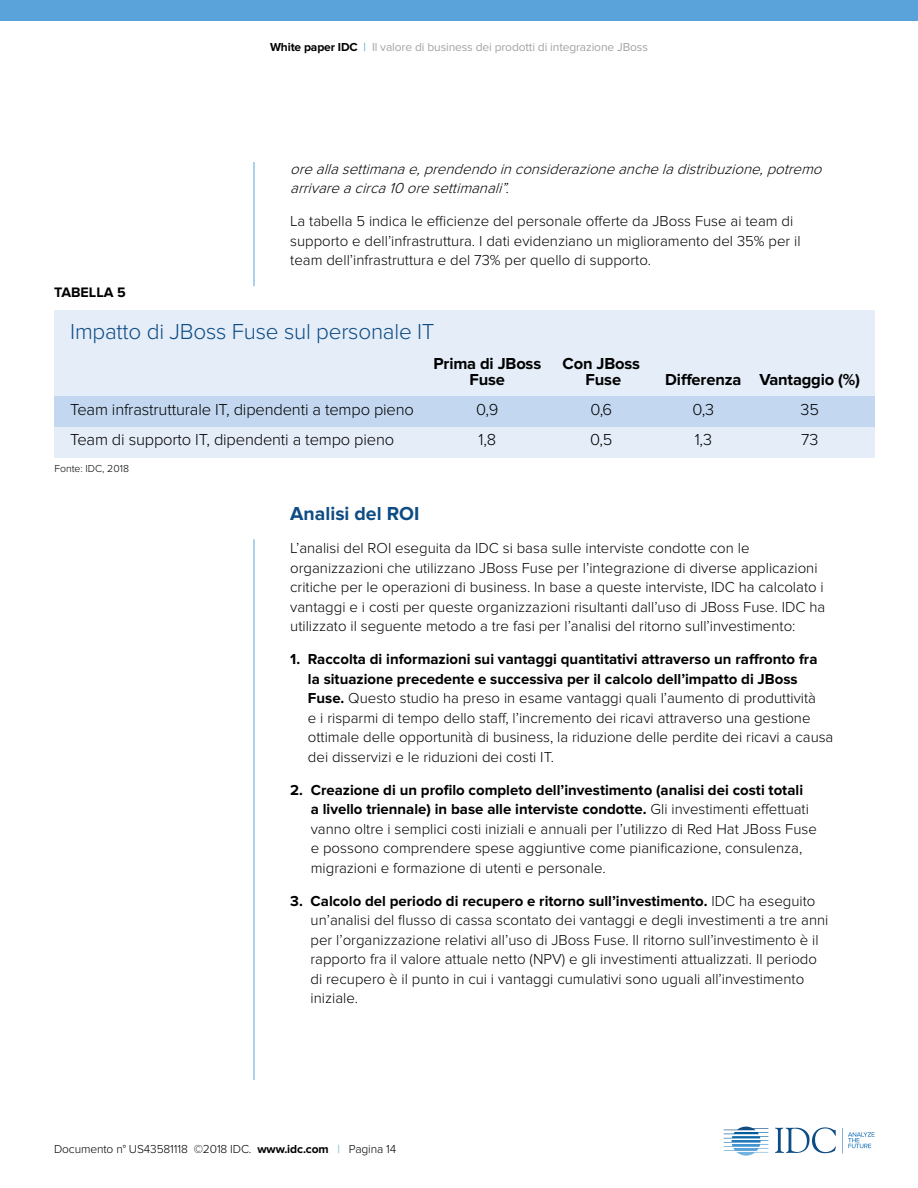
<style>
.page{position:relative;width:918px;height:1188px;background:#fff}
.page>*{position:absolute;margin:0;border:0;box-sizing:border-box;transform-origin:0 0}
.t1{font:300 22.5px "Proxima Nova";letter-spacing:-.01em;color:#0e4c84}
.t2{font:700 19.5px "Proxima Nova";color:#0e4c84}
.t3{font:300 16.5px "Proxima Nova";letter-spacing:-.01em;color:#000}
.t4{font:700 16.5px "Proxima Nova";letter-spacing:-.01em;color:#000}
.t5{font:300 15px/19.5px "Proxima Nova";color:#000}
.t6{font:italic 300 15px/19.5px "Proxima Nova";color:#000}
.t7{font:700 14.25px "Proxima Nova";color:#000}
.t8{font:12px "Proxima Nova";letter-spacing:-.01em;color:#a1a3a6}
.t9{font:300 12px "Proxima Nova";letter-spacing:-.01em;color:#000}
.t10{font:300 10.5px "Proxima Nova";color:#000}
.s1{font-weight:700;color:#000}
.s2{color:#36aec7}
.s3{font-weight:700}
</style>
<div class="page">
<div style="left:0;top:0;width:918px;height:21px;background:#59a3da"></div>
<svg style="left:775px;top:1127px;width:61px;height:26px"></svg>
<svg style="left:724px;top:1127px;width:44px;height:29px"></svg>
<svg style="left:842px;top:1128px;width:33px;height:26px"></svg>
<hr style="left:254px;top:162px;width:1px;height:124px;background:#59a3da">
<hr style="left:254px;top:539px;width:1px;height:541px;background:#59a3da">
<div style="left:54px;top:310px;width:821px;height:148px;background:#e5edf8"></div>
<div style="left:54px;top:396px;width:821px;height:31px;background:#c3d8f0"></div>
<p class="t8" style="left:270px;top:40px;width:379px"><span class="s1">White paper IDC</span> <span class="s2">|</span> Il valore di business dei prodotti di integrazione JBoss</p>
<p class="t7" style="left:54px;top:284px;width:73px">TABELLA 5</p>
<p class="t6" style="left:290px;top:159px;width:538px">oreallasettimanae,prendendoinconsiderazioneancheladistribuzione,potremo arrivareacirca10oresettimanali”.</p>
<p class="t5" style="left:290px;top:212px;width:512px">La tabella 5 indica le efficienze del personale offerte da JBoss Fuse ai team di supporto e dell’infrastruttura. I dati evidenziano un miglioramento del 35% per il team dell’infrastruttura e del 73% per quello di supporto.</p>
<h1 class="t1" style="left:70px;top:318px;width:366px">Impatto di JBoss Fuse sul personale IT</h1>
<p class="t4" style="left:433px;top:354px;width:109px">Prima di JBoss</p>
<p class="t4" style="left:563px;top:354px;width:79px">Con JBoss</p>
<p class="t4" style="left:470px;top:370px;width:37px">Fuse</p>
<p class="t4" style="left:586px;top:370px;width:37px">Fuse</p>
<p class="t4" style="left:665px;top:370px;width:196px">Differenza Vantaggio (%)</p>
<p class="t3" style="left:70px;top:400px;width:345px">Team infrastrutturale IT, dipendenti a tempo pieno</p>
<p class="t3" style="left:476px;top:400px;width:24px">0,9</p>
<p class="t3" style="left:590px;top:400px;width:23px">0,6</p>
<p class="t3" style="left:693px;top:400px;width:23px">0,3</p>
<p class="t3" style="left:801px;top:400px;width:20px">35</p>
<p class="t3" style="left:70px;top:430px;width:325px">Team di supporto IT, dipendenti a tempo pieno</p>
<p class="t3" style="left:478px;top:430px;width:19px">1,8</p>
<p class="t3" style="left:590px;top:430px;width:24px">0,5</p>
<p class="t3" style="left:695px;top:430px;width:19px">1,3</p>
<p class="t3" style="left:801px;top:430px;width:19px">73</p>
<p class="t10" style="left:54px;top:463px;width:76px">Fonte: IDC, 2018</p>
<h2 class="t2" style="left:290px;top:503px;width:131px">Analisi del ROI</h2>
<p class="t5" style="left:290px;top:539px;width:537px">L’analisi del ROI eseguita da IDC si basa sulle interviste condotte con le organizzazioni che utilizzano JBoss Fuse per l’integrazione di diverse applicazioni critiche per le operazioni di business. In base a queste interviste, IDC ha calcolato i vantaggi e i costi per queste organizzazioni risultanti dall’uso di JBoss Fuse. IDC ha utilizzato il seguente metodo a tre fasi per l’analisi del ritorno sull’investimento:</p>
<p class="t5" style="left:308px;top:650px;width:527px;text-indent:-18px"><span class="s3">1. Raccolta di informazioni sui vantaggi quantitativi attraverso un raffronto fra<br>la situazione precedente e successiva per il calcolo dell’impatto di JBoss Fuse.</span> Questo studio ha preso in esame vantaggi quali l’aumento di produttività<br>e i risparmi di tempo dello staff, l’incremento dei ricavi attraverso una gestione ottimale delle opportunità di business, la riduzione delle perdite dei ricavi a causa dei disservizi e le riduzioni dei costi IT.</p>
<p class="t5" style="left:311px;top:780px;width:508px;text-indent:-21px"><span class="s3">2. Creazione di un profilo completo dell’investimento (analisi dei costi totali<br>a livello triennale) in base alle interviste condotte.</span> Gli investimenti effettuati vanno oltre i semplici costi iniziali e annuali per l’utilizzo di Red Hat JBoss Fuse e possono comprendere spese aggiuntive come pianificazione, consulenza, migrazioni e formazione di utenti e personale.</p>
<p class="t5" style="left:311px;top:891px;width:519px;text-indent:-20px"><span class="s3">3. Calcolo del periodo di recupero e ritorno sull’investimento.</span> IDC ha eseguito un’analisi del flusso di cassa scontato dei vantaggi e degli investimenti a tre anni per l’organizzazione relativi all’uso di JBoss Fuse. Il ritorno sull’investimento è il rapporto fra il valore attuale netto (NPV) e gli investimenti attualizzati. Il periodo di recupero è il punto in cui i vantaggi cumulativi sono uguali all’investimento iniziale.</p>
<p class="t9" style="left:54px;top:1142px;width:344px">Documento n° US43581118 ©2018 IDC. <span class="s3">www.idc.com</span> <span class="s2">|</span> Pagina 14</p>
</div>
